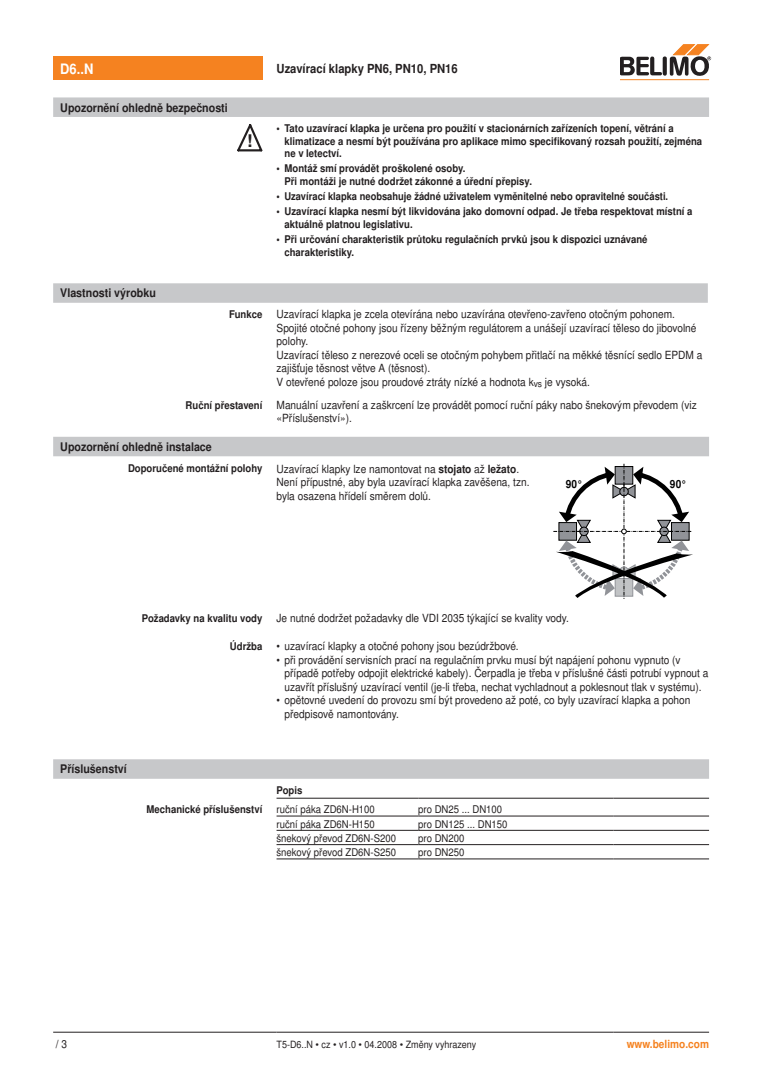
<style>
.page{position:relative;width:780px;height:1088px;background:#fff}
.page>*{position:absolute;margin:0;border:0;box-sizing:border-box;transform-origin:0 0}
.t1{font:700 17.5px "Nimbus Sans BEL";color:#231f20}
.Überschrift_2_invers{font:700 14.38px "Nimbus Sans BEL";color:#fff;scale:.9 1}
.Überschrift_2{font:700 12.5px "Nimbus Sans BEL";color:#231f20;scale:.9 1}
.Überschrift_Kapitel{font:700 11.88px "Nimbus Sans BEL";color:#231f20;scale:.9 1}
.Lauftext_9{font:11.25px/13.5px "Nimbus Sans BEL";color:#231f20;scale:.9 1}
.Aufzählung_9__2_25_m{font:11.25px/13.5px "Nimbus Sans BEL";color:#231f20;scale:.9 1}
.www_rechts{font:700 11.25px "Nimbus Sans BEL";color:#f58220;scale:.9 1}
.t2{font:700 11.25px "Nimbus Sans BEL";color:#000;scale:.9 1}
.Zahl_Seite_links{font:11.25px "Nimbus Sans BEL";color:#231f20;scale:.9 1}
.Sicherheitshinweise{font:700 10.62px/12.8px "Nimbus Sans BEL";color:#231f20;scale:.9 1}
.Tabellentext{font:10.62px "Nimbus Sans BEL";color:#231f20;scale:.9 1}
.Marginalien{font:700 10.62px "Nimbus Sans BEL";color:#231f20;scale:.9 1}
.Titel_3{font:700 10.62px "Nimbus Sans BEL";color:#231f20;scale:.9 1}
.Lauftext_8{font:10px "Nimbus Sans BEL";color:#231f20;scale:.9 1}
.s1{font-weight:700}
</style>
<div class="page">
<div style="left:53px;top:57px;width:209px;height:23px;background:#f58220"></div>
<hr style="left:620px;top:79px;width:89px;height:1px;background:#f58220">
<svg style="left:620px;top:45px;width:91px;height:31px"></svg>
<hr style="left:53px;top:1032px;width:223px;height:1px;background:#231f20">
<hr style="left:276px;top:1032px;width:337px;height:1px;background:#231f20">
<hr style="left:613px;top:1032px;width:96px;height:1px;background:#231f20">
<div style="left:53px;top:97px;width:656px;height:20px;background:#c7c8ca"></div>
<svg style="left:237px;top:124px;width:25px;height:27px"></svg>
<svg style="left:53px;top:283px;width:654px;height:20px;background:#c8c9cb"></svg>
<div style="left:53px;top:437px;width:656px;height:19px;background:#c7c8ca"></div>
<svg style="left:553px;top:464px;width:140px;height:135px"></svg>
<svg style="left:53px;top:759px;width:656px;height:20px;background:#c8c9cb"></svg>
<hr style="left:276px;top:816px;width:142px;height:1px;background:#231f20">
<hr style="left:418px;top:816px;width:195px;height:1px;background:#231f20">
<hr style="left:613px;top:816px;width:96px;height:1px;background:#231f20">
<hr style="left:276px;top:798px;width:142px;height:1px;background:#231f20">
<hr style="left:418px;top:798px;width:195px;height:1px;background:#231f20">
<hr style="left:613px;top:798px;width:96px;height:1px;background:#231f20">
<hr style="left:276px;top:830px;width:142px;height:1px;background:#231f20">
<hr style="left:418px;top:830px;width:195px;height:1px;background:#231f20">
<hr style="left:613px;top:830px;width:96px;height:1px;background:#231f20">
<hr style="left:276px;top:844px;width:142px;height:1px;background:#231f20">
<hr style="left:418px;top:844px;width:195px;height:1px;background:#231f20">
<hr style="left:613px;top:844px;width:96px;height:1px;background:#231f20">
<hr style="left:276px;top:859px;width:142px;height:1px;background:#231f20">
<hr style="left:418px;top:859px;width:195px;height:1px;background:#231f20">
<hr style="left:613px;top:859px;width:96px;height:1px;background:#231f20">
<p class="Überschrift_2_invers" style="left:60px;top:60px;width:38px">D6..N</p>
<p class="Überschrift_2" style="left:276px;top:61px;width:203px">Uzavírací klapky PN6, PN10, PN16</p>
<p class="Überschrift_Kapitel" style="left:60px;top:100px;width:188px">Upozornění ohledně bezpečnosti</p>
<p class="Überschrift_Kapitel" style="left:60px;top:286px;width:108px">Vlastnosti výrobku</p>
<p class="t1" style="left:247px;top:130px;width:7px">!</p>
<p class="Sicherheitshinweise" style="left:284px;top:122px;width:465px;text-indent:-8px">• Tato uzavírací klapka je určena pro použití v stacionárních zařízeních topení, větrání a klimatizace a nesmí být používána pro aplikace mimo specifikovaný rozsah použití, zejména ne v letectví.</p>
<p class="Sicherheitshinweise" style="left:284px;top:163px;width:276px;text-indent:-8px">• Montáž smí provádět proškolené osoby.<br>Při montáži je nutné dodržet zákonné a úřední přepisy.</p>
<p class="Sicherheitshinweise" style="left:276px;top:190px;width:436px">• Uzavírací klapka neobsahuje žádné uživatelem vyměnitelné nebo opravitelné součásti.</p>
<p class="Sicherheitshinweise" style="left:284px;top:205px;width:455px;text-indent:-8px">• Uzavírací klapka nesmí být likvidována jako domovní odpad. Je třeba respektovat místní a aktuálně platnou legislativu.</p>
<p class="Sicherheitshinweise" style="left:284px;top:233px;width:405px;text-indent:-8px">• Při určování charakteristik průtoku regulačních prvků jsou k dispozici uznávané charakteristiky.</p>
<p class="Marginalien" style="left:229px;top:308px;width:38px">Funkce</p>
<p class="Lauftext_9" style="left:276px;top:308px;width:468px">Uzavírací klapka je zcela otevírána nebo uzavírána otevřeno-zavřeno otočným pohonem.<br>Spojité otočné pohony jsou řízeny běžným regulátorem a unášejí uzavírací těleso do jibovolné polohy.</p>
<p class="Lauftext_9" style="left:276px;top:348px;width:474px">Uzavírací těleso z nerezové oceli se otočným pohybem přitlačí na měkké těsnící sedlo EPDM a zajišťuje těsnost větve A (těsnost).</p>
<p class="Lauftext_9" style="left:276px;top:375px;width:349px">V otevřené poloze jsou proudové ztráty nízké a hodnota k<sub>vs</sub> je vysoká.</p>
<p class="Marginalien" style="left:186px;top:399px;width:87px">Ruční přestavení</p>
<p class="Lauftext_9" style="left:276px;top:398px;width:468px">Manuální uzavření a zaškrcení lze provádět pomocí ruční páky nabo šnekovým převodem (viz «Příslušenství»).</p>
<p class="Überschrift_Kapitel" style="left:60px;top:440px;width:170px">Upozornění ohledně instalace</p>
<p class="Marginalien" style="left:128px;top:462px;width:151px">Doporučené montážní polohy</p>
<p class="Lauftext_9" style="left:276px;top:462px;width:271px">Uzavírací klapky lze namontovat na <span class="s1">stojato</span> až <span class="s1">ležato</span>.</p>
<p class="Lauftext_9" style="left:276px;top:476px;width:282px">Není přípustné, aby byla uzavírací klapka zavěšena, tzn. byla osazena hřídelí směrem dolů.</p>
<p class="t2" style="left:565px;top:477px;width:20px">90°</p>
<p class="t2" style="left:670px;top:477px;width:20px">90°</p>
<p class="Marginalien" style="left:142px;top:612px;width:135px">Požadavky na kvalitu vody</p>
<p class="Lauftext_9" style="left:276px;top:611px;width:326px">Je nutné dodržet požadavky dle VDI 2035 týkající se kvality vody.</p>
<p class="Marginalien" style="left:230px;top:640px;width:38px">Údržba</p>
<p class="Aufzählung_9__2_25_m" style="left:276px;top:640px;width:271px">• uzavírací klapky a otočné pohony jsou bezúdržbové.</p>
<p class="Aufzählung_9__2_25_m" style="left:284px;top:653px;width:472px;text-indent:-8px">• při provádění servisních prací na regulačním prvku musí být napájení pohonu vypnuto (v případě potřeby odpojit elektrické kabely). Čerpadla je třeba v příslušné části potrubí vypnout a uzavřít příslušný uzavírací ventil (je-li třeba, nechat vychladnout a poklesnout tlak v systému).</p>
<p class="Aufzählung_9__2_25_m" style="left:284px;top:694px;width:452px;text-indent:-8px">• opětovné uvedení do provozu smí být provedeno až poté, co byly uzavírací klapka a pohon předpisově namontovány.</p>
<p class="Überschrift_Kapitel" style="left:60px;top:762px;width:75px">Příslušenství</p>
<p class="Titel_3" style="left:276px;top:784px;width:30px">Popis</p>
<p class="Marginalien" style="left:147px;top:803px;width:130px">Mechanické příslušenství</p>
<p class="Tabellentext" style="left:276px;top:803px;width:111px">ruční páka ZD6N-H100</p>
<p class="Tabellentext" style="left:418px;top:803px;width:95px">pro DN25 ... DN100</p>
<p class="Tabellentext" style="left:276px;top:817px;width:111px">ruční páka ZD6N-H150</p>
<p class="Tabellentext" style="left:418px;top:817px;width:101px">pro DN125 ... DN150</p>
<p class="Tabellentext" style="left:276px;top:832px;width:134px">šnekový převod ZD6N-S200</p>
<p class="Tabellentext" style="left:418px;top:832px;width:53px">pro DN200</p>
<p class="Tabellentext" style="left:276px;top:846px;width:134px">šnekový převod ZD6N-S250</p>
<p class="Tabellentext" style="left:418px;top:846px;width:53px">pro DN250</p>
<p class="Zahl_Seite_links" style="left:56px;top:1037px;width:14px">/ 3</p>
<p class="Lauftext_8" style="left:276px;top:1038px;width:223px">T5-D6..N • cz • v1.0 • 04.2008 • Změny vyhrazeny</p>
<p class="www_rechts" style="left:626px;top:1037px;width:93px">www.belimo.com</p>
</div>
